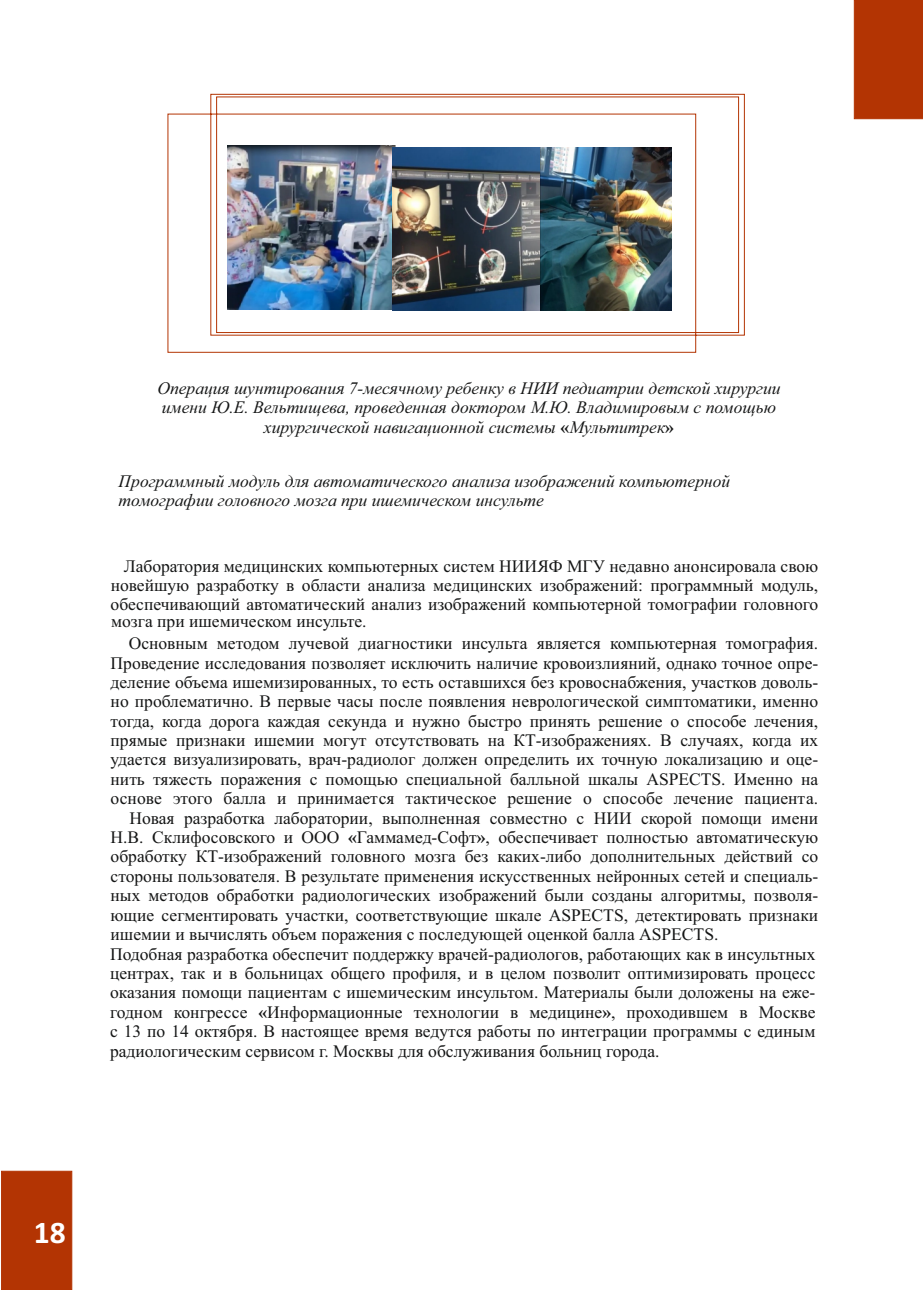
<style>
.page{position:relative;width:923px;height:1290px;background:#fff}
.page>*{position:absolute;margin:0;border:0;box-sizing:border-box;transform-origin:0 0}
.t1{font:700 31.5px "Calibri";color:#fff}
.t2{font:17.5px/19.4px "Times New Roman";color:#151616;text-align:justify}
.t3{font:italic 17.5px/19.4px "Times New Roman";color:#151616;text-align:center}
.s1{font-weight:700;font-style:normal}
.s2{font-weight:700}
</style>
<div class="page">
<div style="left:1px;top:1170px;width:72px;height:120px;background:#b33403"></div>
<div style="left:853px;top:0;width:70px;height:120px;background:#b33403"></div>
<img style="left:167px;top:93px;width:578px;height:260px">
<p class="t3" style="left:157px;top:380px;width:624px">Операция шунтирования 7-месячному ребенку в НИИ педиатрии детской хирургии имени Ю.Е. Вельтищева, проведенная доктором М.Ю. Владимировым с помощью хирургической навигационной системы <span class="s1">«</span>Мультитрек<span class="s1">»</span></p>
<p class="t3" style="left:119px;top:473px;width:613px;text-align:left">Программный модуль для автоматического анализа изображений компьютерной томографии головного мозга при ишемическом инсульте</p>
<p class="t2" style="left:111px;top:558px;width:709px;text-indent:13px">Лаборатория медицинских компьютерных систем НИИЯФ МГУ недавно анонсировала свою новейшую разработку в области анализа медицинских изображений: программный модуль, обеспечивающий автоматический анализ изображений компьютерной томографии головного</p>
<p class="t2" style="left:129px;top:635px;width:691px">Основным методом лучевой диагностики инсульта является компьютерная томография.</p>
<p class="t2" style="left:111px;top:655px;width:709px">Проведение исследования позволяет исключить наличие кровоизлияний, однако точное опре-</p>
<p class="t2" style="left:111px;top:674px;width:709px">деление объема ишемизированных, то есть оставшихся без кровоснабжения, участков доволь-</p>
<p class="t2" style="left:111px;top:693px;width:709px">но проблематично. В первые часы после появления неврологической симптоматики, именно</p>
<p class="t2" style="left:111px;top:713px;width:709px">тогда, когда дорога каждая секунда и нужно быстро принять решение о способе лечения,</p>
<p class="t2" style="left:111px;top:732px;width:709px">прямые признаки ишемии могут отсутствовать на КТ-изображениях. В случаях, когда их</p>
<p class="t2" style="left:111px;top:751px;width:709px">удается визуализировать, врач-радиолог должен определить их точную локализацию и оце-</p>
<p class="t2" style="left:111px;top:771px;width:709px">нить тяжесть поражения с помощью специальной балльной шкалы ASPECTS. Именно на</p>
<p class="t2" style="left:111px;top:790px;width:709px">основе этого балла и принимается тактическое решение о способе лечение пациента.</p>
<p class="t2" style="left:129px;top:810px;width:690px">Новая разработка лаборатории, выполненная совместно с НИИ скорой помощи имени</p>
<p class="t2" style="left:111px;top:829px;width:709px">Н.В. Склифосовского и ООО <span class="s2">«</span>Гаммамед-Софт<span class="s2">»</span>, обеспечивает полностью автоматическую</p>
<p class="t2" style="left:111px;top:848px;width:709px">обработку КТ-изображений головного мозга без каких-либо дополнительных действий со</p>
<p class="t2" style="left:111px;top:868px;width:709px">стороны пользователя. В результате применения искусственных нейронных сетей и специаль-</p>
<p class="t2" style="left:111px;top:887px;width:709px">ных методов обработки радиологических изображений были созданы алгоритмы, позволя-</p>
<p class="t2" style="left:111px;top:906px;width:709px">ющие сегментировать участки, соответствующие шкале ASPECTS, детектировать признаки</p>
<p class="t2" style="left:111px;top:926px;width:609px">ишемии и вычислять объем поражения с последующей оценкой балла ASPECTS.</p>
<p class="t2" style="left:111px;top:613px;width:257px">мозга при ишемическом инсульте.</p>
<p class="t2" style="left:110px;top:946px;width:707px">Подобная разработка обеспечит поддержку врачей-радиологов, работающих как в инсультных центрах, так и в больницах общего профиля, и в целом позволит оптимизировать процесс оказания помощи пациентам с ишемическим инсультом. Материалы были доложены на еже&shy;годном конгрессе <span class="s2">«</span>Информационные технологии в медицине<span class="s2">»</span>, проходившем в Москве с 13 по 14 октября. В настоящее время ведутся работы по интеграции программы с единым радиологическим сервисом г. Москвы для обслуживания больниц города.</p>
<h1 class="t1" style="left:34px;top:1219px;width:33px">18</h1>
</div>
